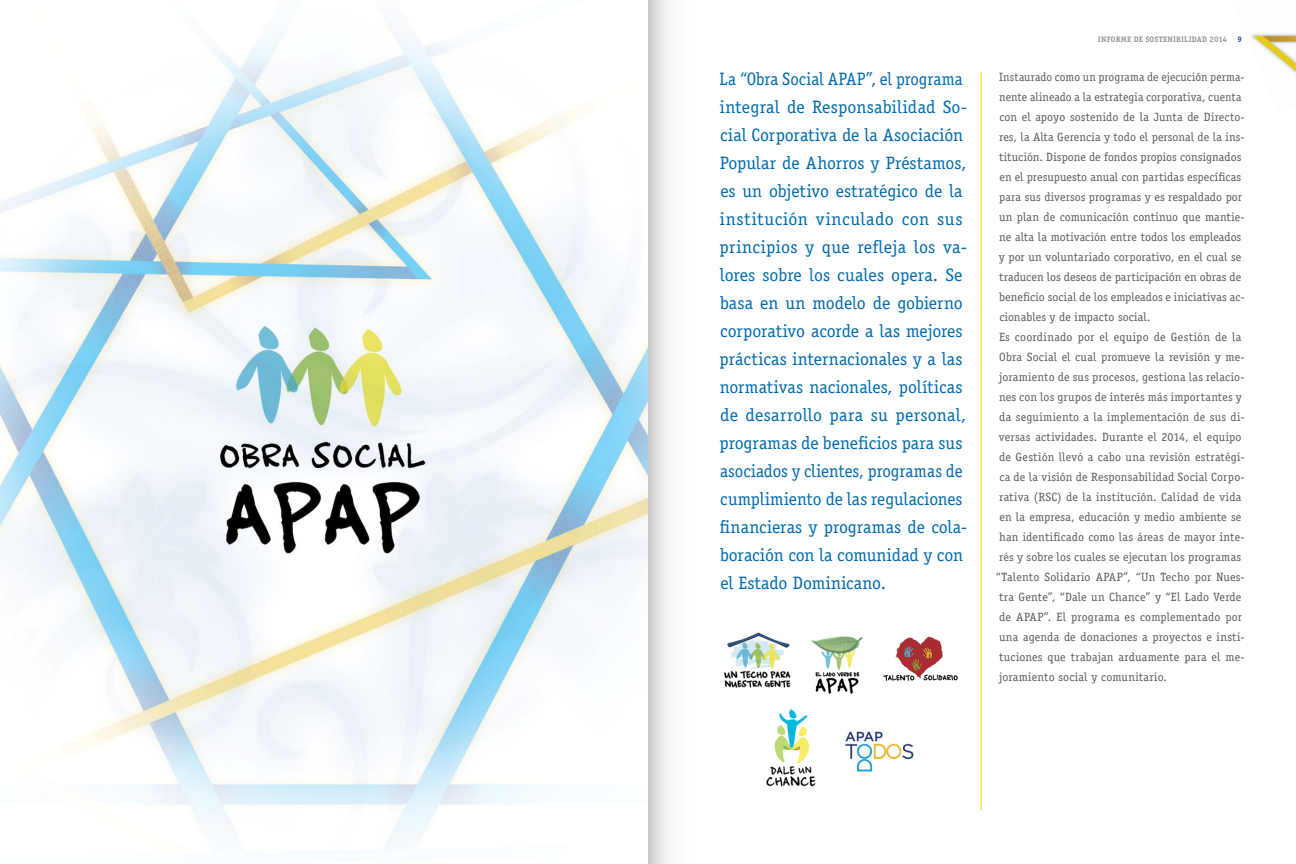
<style>
.page{position:relative;width:1296px;height:864px;background:#fff}
.page>*{position:absolute;margin:0;border:0;box-sizing:border-box;transform-origin:0 0}
.t1{font:18px/28px "Officina Serif Std";color:#0069ad;scale:.95 1}
.t2{font:12px/20px "Officina Serif Std";letter-spacing:.015em;color:#58595b}
.t3{font:700 8px "Officina Serif Std";color:#939598}
.t4{font:700 8px "Officina Serif Std";color:#185297}
</style>
<div class="page">
<img style="left:1251px;top:33px;width:45px;height:41px">
<img style="left:0;top:23px;width:648px;height:837px">
<svg style="left:648px;top:0;width:23px;height:864px"></svg>
<hr style="left:981px;top:72px;width:1px;height:738px;background:#ffd800">
<img style="left:724px;top:632px;width:67px;height:56px">
<img style="left:811px;top:636px;width:52px;height:58px">
<img style="left:766px;top:709px;width:50px;height:78px">
<img style="left:845px;top:731px;width:69px;height:41px">
<img style="left:883px;top:636px;width:75px;height:45px">
<p class="t3" style="left:1098px;top:34px;width:6px">INFORME</p>
<p class="t3" style="left:1134px;top:34px;width:17px">DE SOSTENIBILIDAD</p>
<p class="t3" style="left:1210px;top:34px;width:19px">2014</p>
<p class="t4" style="left:1238px;top:34px;width:6px">9</p>
<p class="t1" style="left:720px;top:65px;width:262px;text-indent:146px">”, el programa integral de Responsabilidad So&shy;cial Corporativa de la Asociación<br>Popular de Ahorros y Préstamos, es un objetivo estratégico de la institución vinculado con sus principios y que refleja los va&shy;lores sobre los cuales opera. Se basa en un modelo de gobierno corporativo acorde a las mejores prácticas internacionales y a las normativas nacionales, políticas de desarrollo para su personal, programas de beneficios para sus asociados y clientes, programas de cumplimiento de las regulaciones financieras y programas de cola&shy;boración con la comunidad y con el Estado Dominicano.</p>
<p class="t2" style="left:996px;top:67px;width:250px">Instaurado como un programa de ejecución perma&shy;nente alineado a la estrategia corporativa, cuenta con el apoyo sostenido de la Junta de Directo&shy;res, la Alta Gerencia y todo el personal de la ins&shy;titución. Dispone de fondos propios consignados en el presupuesto anual con partidas específicas para sus diversos programas y es respaldado por un plan de comunicación continuo que mantie&shy;ne alta la motivación entre todos los empleados y por un voluntariado corporativo, en el cual se traducen los deseos de participación en obras de beneficio social de los empleados e iniciativas ac&shy;cionables y de impacto social.<br>Es coordinado por el equipo de Gestión de la Obra Social el cual promueve la revisión y me&shy;joramiento de sus procesos, gestiona las relacio&shy;nes con los grupos de interés más importantes y da seguimiento a la implementación de sus di&shy;versas actividades. Durante el 2014, el equipo de Gestión llevó a cabo una revisión estratégi&shy;ca de la visión de Responsabilidad Social Corpo&shy;rativa (RSC) de la institución. Calidad de vida en la empresa, educación y medio ambiente se han identificado como las áreas de mayor inte&shy;rés y sobre los cuales se ejecutan los programas “Talento Solidario APAP</p>
<h1 class="t1" style="left:720px;top:65px;width:125px">La “Obra Social APAP</h1>
<p class="t2" style="left:999px;top:567px;width:247px;text-indent:124px">”, “Un Techo por Nues&shy;tra Gente”, “Dale un Chance” y “El Lado Verde de APAP</p>
<p class="t2" style="left:999px;top:607px;width:247px;text-indent:45px">”. El programa es complementado por una agenda de donaciones a proyectos e insti&shy;tuciones que trabajan arduamente para el me&shy;joramiento social y comunitario.</p>
</div>
